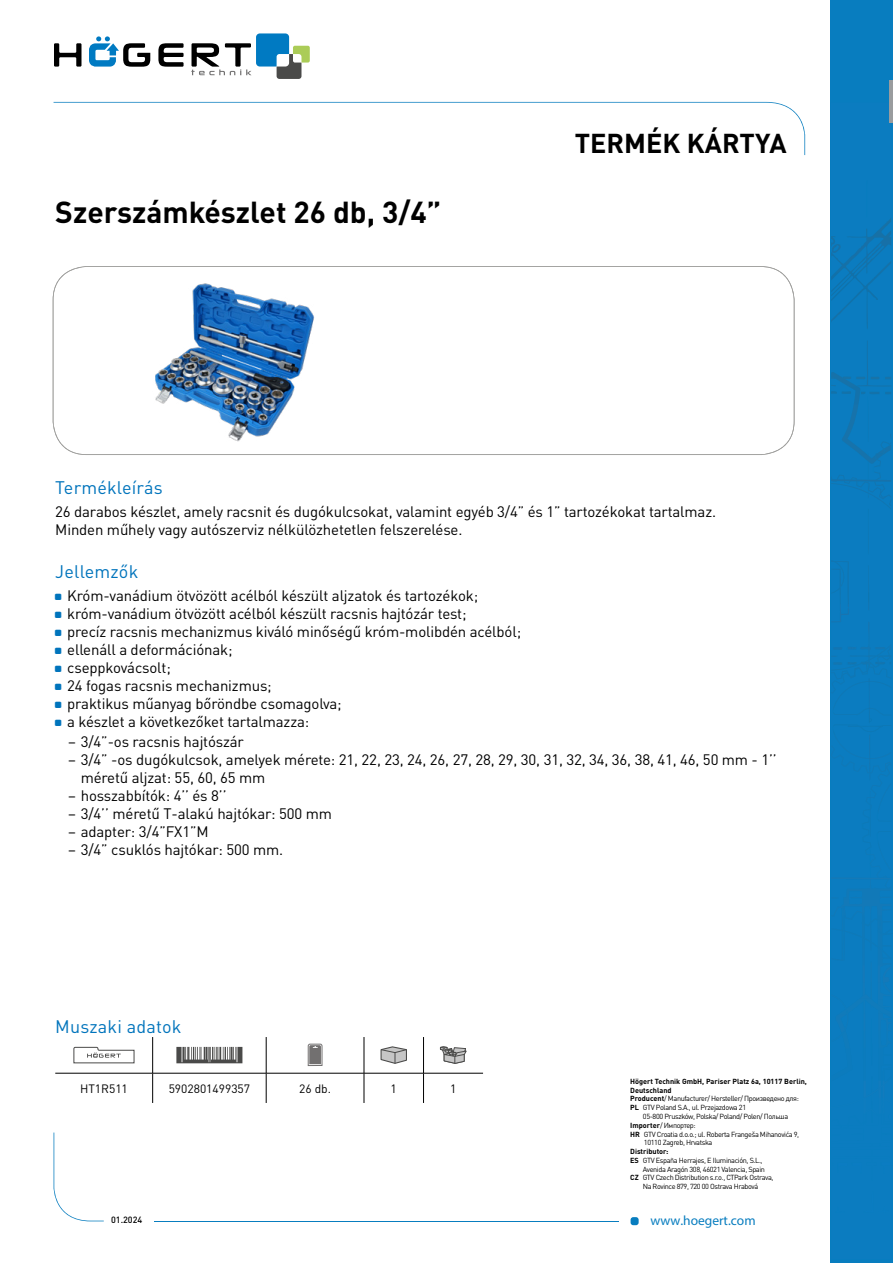
<style>
.page{position:relative;width:893px;height:1263px;background:#fff}
.page>*{position:absolute;margin:0;border:0;box-sizing:border-box;transform-origin:0 0}
.t1{font:700 30px "DIN Pro";color:#000}
.t2{font:700 27px "DIN Pro";color:#000}
.t3{font:18px "DIN Pro";letter-spacing:.01em;color:#0074bc}
.t4{font:15px/18px "DIN Pro";letter-spacing:-.01em;color:#000}
.t5{font:13.5px "Myriad Pro";color:#087dbf}
.t6{font:12px "DIN Pro";color:#000}
.t7{font:500 9px "DIN Pro";color:#000}
.t8{font:7.35px "DIN Pro";letter-spacing:-.05em;color:#000}
.t9{font:700 7.35px "DIN Pro";color:#000}
.s1{font-weight:700}
</style>
<div class="page">
<div style="left:631px;top:1217px;width:8px;height:8px;background:#087dbf;border-radius:3px"></div>
<svg style="left:54px;top:102px;width:751px;height:53px"></svg>
<svg style="left:54px;top:1132px;width:50px;height:89px"></svg>
<hr style="left:154px;top:1220px;width:465px;height:1px;background:#087dbf">
<div style="left:830px;top:0;width:63px;height:1263px;background:#087dbf"></div>
<img style="left:831px;top:273px;width:50px;height:56px">
<img style="left:867px;top:222px;width:24px;height:43px">
<img style="left:831px;top:222px;width:56px;height:42px">
<svg style="left:831px;top:341px;width:60px;height:565px"></svg>
<img style="left:863px;top:906px;width:28px;height:76px">
<img style="left:831px;top:877px;width:60px;height:2px">
<img style="left:848px;top:647px;width:43px;height:3px">
<hr style="left:890px;top:80px;width:3px;height:43px;background:#999c9e">
<svg style="left:53px;top:266px;width:741px;height:189px"></svg>
<svg style="left:54px;top:43px;width:27px;height:24px"></svg>
<svg style="left:158px;top:43px;width:26px;height:24px"></svg>
<svg style="left:89px;top:36px;width:61px;height:31px"></svg>
<svg style="left:191px;top:33px;width:119px;height:46px"></svg>
<hr style="left:152px;top:1037px;width:1px;height:36px;background:#000">
<hr style="left:266px;top:1037px;width:1px;height:36px;background:#000">
<hr style="left:364px;top:1037px;width:1px;height:36px;background:#000">
<hr style="left:423px;top:1037px;width:1px;height:36px;background:#000">
<hr style="left:152px;top:1073px;width:1px;height:30px;background:#000">
<hr style="left:266px;top:1073px;width:1px;height:30px;background:#000">
<hr style="left:364px;top:1073px;width:1px;height:30px;background:#000">
<hr style="left:423px;top:1073px;width:1px;height:30px;background:#000">
<hr style="left:55px;top:1073px;width:98px;height:1px;background:#000">
<hr style="left:153px;top:1073px;width:113px;height:1px;background:#000">
<hr style="left:266px;top:1073px;width:98px;height:1px;background:#000">
<hr style="left:364px;top:1073px;width:59px;height:1px;background:#000">
<hr style="left:423px;top:1073px;width:60px;height:1px;background:#000">
<svg style="left:73px;top:1047px;width:61px;height:16px"></svg>
<svg style="left:176px;top:1047px;width:66px;height:16px"></svg>
<svg style="left:307px;top:1043px;width:16px;height:23px"></svg>
<svg style="left:381px;top:1046px;width:26px;height:18px"></svg>
<svg style="left:440px;top:1046px;width:26px;height:18px"></svg>
<img style="left:140px;top:268px;width:188px;height:185px">
<h1 class="t1" style="left:55px;top:187px;width:387px">Szerszámkészlet 26 db, 3/4”</h1>
<h2 class="t2" style="left:575px;top:121px;width:213px">TERMÉK KÁRTYA</h2>
<p class="t3" style="left:55px;top:475px;width:109px">Termékleírás</p>
<p class="t4" style="left:55px;top:501px;width:662px">26 darabos készlet, amely racsnit és dugókulcsokat, valamint egyéb 3/4” és 1” tartozékokat tartalmaz.<br>Minden műhely vagy autószerviz nélkülözhetetlen felszerelése.</p>
<p class="t3" style="left:55px;top:559px;width:85px">Jellemzők</p>
<p class="t4" style="left:67px;top:585px;width:455px">Króm-vanádium ötvözött acélból készült aljzatok és tartozékok; króm-vanádium ötvözött acélból készült racsnis hajtózár test;<br>precíz racsnis mechanizmus kiváló minőségű króm-molibdén acélból; ellenáll a deformációnak;<br>cseppkovácsolt;<br>24 fogas racsnis mechanizmus;<br>praktikus műanyag bőröndbe csomagolva;<br>a készlet a következőket tartalmazza:</p>
<p class="t4" style="left:68px;top:732px;width:177px">– 3/4”-os racsnis hajtószár</p>
<p class="t4" style="left:81px;top:750px;width:698px;text-indent:-13px">– 3/4” -os dugókulcsok, amelyek mérete: 21, 22, 23, 24, 26, 27, 28, 29, 30, 31, 32, 34, 36, 38, 41, 46, 50 mm - 1’’ méretű aljzat: 55, 60, 65 mm</p>
<p class="t4" style="left:68px;top:786px;width:160px">– hosszabbítók: 4’’ és 8’’</p>
<p class="t4" style="left:68px;top:804px;width:265px">– 3/4’’ méretű T-alakú hajtókar: 500 mm</p>
<p class="t4" style="left:68px;top:822px;width:142px">– adapter: 3/4”FX1”M</p>
<p class="t4" style="left:68px;top:840px;width:217px">– 3/4” csuklós hajtókar: 500 mm.</p>
<p class="t3" style="left:55px;top:1014px;width:128px">Muszaki adatok</p>
<p class="t6" style="left:80px;top:1080px;width:49px">HT1R511</p>
<p class="t6" style="left:169px;top:1080px;width:83px">5902801499357</p>
<p class="t6" style="left:299px;top:1080px;width:33px">26 db.</p>
<p class="t6" style="left:391px;top:1080px;width:8px">1</p>
<p class="t6" style="left:450px;top:1080px;width:8px">1</p>
<p class="t9" style="left:630px;top:1075px;width:178px">Högert Technik GmbH, Pariser Platz 6a, 10117 Berlin,</p>
<p class="t9" style="left:630px;top:1084px;width:43px">Deutschland</p>
<p class="t8" style="left:630px;top:1094px;width:170px"><span class="s1">Producent</span>/ Manufacturer/ Hersteller/ Произведено для:</p>
<p class="t8" style="left:630px;top:1102px;width:117px"><span class="s1">PL</span> GTV Poland S.A., ul. Przejazdowa 21</p>
<p class="t8" style="left:643px;top:1111px;width:147px">05-800 Pruszków, Polska/ Poland/ Polen/ Польша</p>
<p class="t8" style="left:630px;top:1120px;width:67px"><span class="s1">Importer</span>/ Импортер:</p>
<p class="t8" style="left:630px;top:1129px;width:171px"><span class="s1">HR</span> GTV Croatia d.o.o.; ul. Roberta Frangeša Mihanovića 9,</p>
<p class="t8" style="left:644px;top:1138px;width:70px">10110 Zagreb, Hrvatska</p>
<p class="t9" style="left:630px;top:1145px;width:40px">Distributor:</p>
<p class="t8" style="left:630px;top:1155px;width:134px"><span class="s1">ES</span> GTV España Herrajes, E Iluminación, S.L.,</p>
<p class="t8" style="left:643px;top:1164px;width:124px">Avenida Aragón 308, 46021 Valencia, Spain</p>
<p class="t8" style="left:630px;top:1173px;width:145px"><span class="s1">CZ</span> GTV Czech Distribution s.r.o., CTPark Ostrava,</p>
<p class="t8" style="left:643px;top:1181px;width:117px">Na Rovince 879, 720 00 Ostrava Hrabová</p>
<p class="t7" style="left:111px;top:1213px;width:33px">01.2024</p>
<p class="t5" style="left:651px;top:1212px;width:107px">www.hoegert.com</p>
</div>
